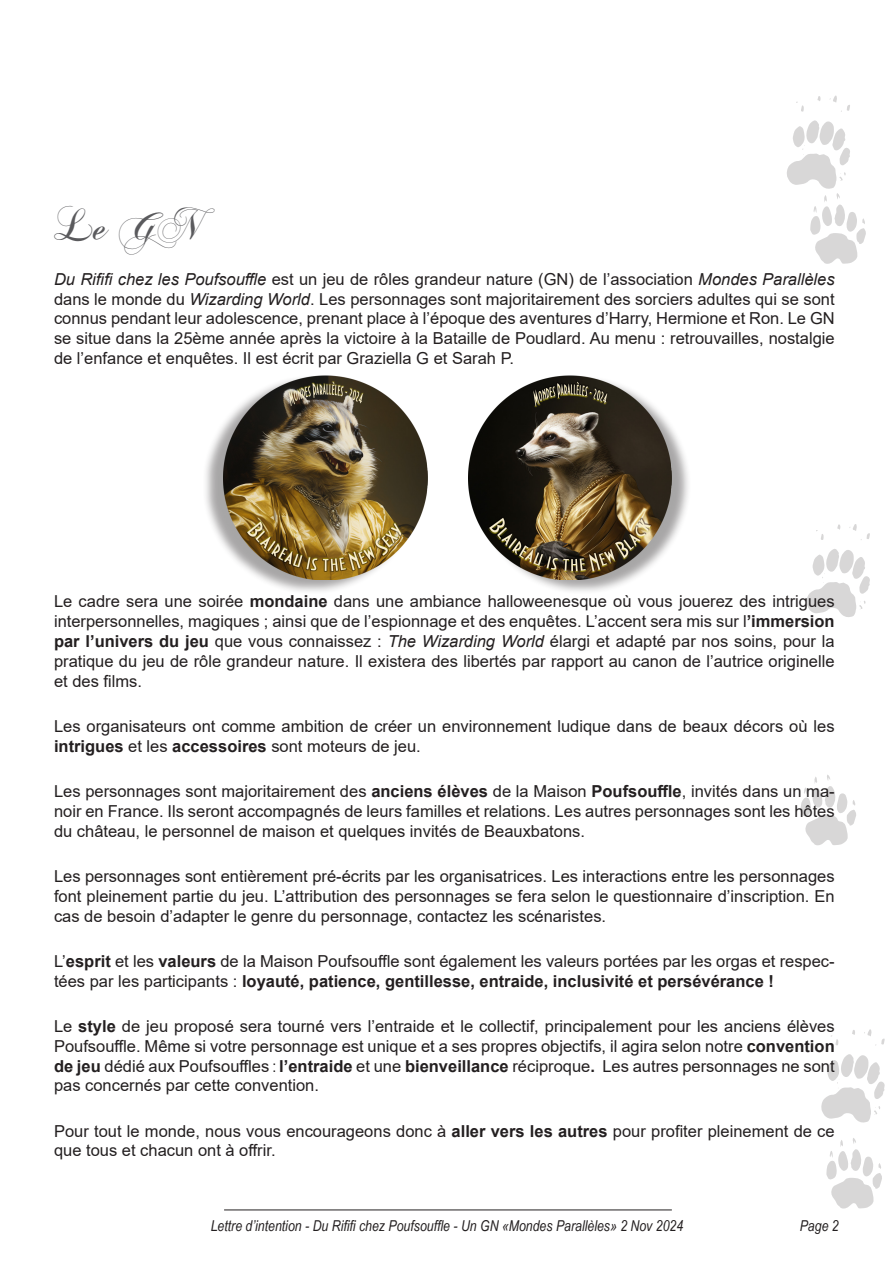
<style>
.page{position:relative;width:893px;height:1263px;background:#fff}
.page>*{position:absolute;margin:0;border:0;box-sizing:border-box;transform-origin:0 0}
.Titre_1{font:42px "Chopin Script";color:#5a5a5d}
.Style_de_paragraphe_1{font:16.5px/19.8px "Arial";color:#231f20;text-align:justify}
.t1{font:italic 15px "Arial Narrow";color:#231f20}
.s1{font-style:italic}
.s2{font-weight:700}
.s3{font-family:"Arial Narrow"}
</style>
<div class="page">
<hr style="left:224px;top:1210px;width:448px;height:1px;background:#231f20">
<svg style="left:852px;top:1030px;width:3px;height:5px"></svg>
<svg style="left:831px;top:1035px;width:7px;height:10px"></svg>
<svg style="left:864px;top:1029px;width:21px;height:17px"></svg>
<svg style="left:821px;top:1054px;width:64px;height:69px"></svg>
<svg style="left:837px;top:524px;width:4px;height:6px"></svg>
<svg style="left:816px;top:530px;width:8px;height:10px"></svg>
<svg style="left:849px;top:524px;width:21px;height:16px"></svg>
<svg style="left:806px;top:549px;width:64px;height:68px"></svg>
<svg style="left:817px;top:96px;width:4px;height:5px"></svg>
<svg style="left:796px;top:102px;width:8px;height:10px"></svg>
<svg style="left:830px;top:95px;width:20px;height:17px"></svg>
<svg style="left:826px;top:1138px;width:56px;height:71px"></svg>
<svg style="left:800px;top:775px;width:56px;height:70px"></svg>
<svg style="left:787px;top:120px;width:79px;height:144px"></svg>
<div style="left:473px;top:376px;width:219px;height:219px;background:#231f20;opacity:.4"></div>
<img style="left:468px;top:376px;width:204px;height:203px">
<div style="left:203px;top:375px;width:219px;height:220px;background:#231f20;opacity:.4"></div>
<img style="left:224px;top:375px;width:204px;height:205px">
<p class="Titre_1" style="left:54px;top:200px;width:149px">Le GN</p>
<p class="Style_de_paragraphe_1" style="left:54px;top:269px;width:782px"><span class="s1">Du Rififi chez les Poufsouffle</span> est un jeu de rôles grandeur nature (GN) de l’association <span class="s1">Mondes Parallèles </span>dans le monde du <span class="s1">Wizarding World</span>. Les personnages sont majoritairement des sorciers adultes qui se sont connus pendant leur adolescence, prenant place à l’époque des aventures d’Harry, Hermione et Ron. Le GN se situe dans la 25ème année après la victoire à la Bataille de Poudlard. Au menu : retrouvailles, nostalgie de l’enfance et enquêtes. Il est écrit par Graziella G et Sarah P.</p>
<p class="Style_de_paragraphe_1" style="left:54px;top:591px;width:782px">Le cadre sera une soirée <span class="s2">mondaine</span> dans une ambiance halloweenesque où vous jouerez des intrigues interpersonnelles, magiques ; ainsi que de l’espionnage et des enquêtes. L’accent sera mis sur l<span class="s2">’immersion par l’univers du jeu</span> que vous connaissez : <span class="s1">The Wizarding World</span> élargi et adapté par nos soins, pour la pratique du jeu de rôle grandeur nature. Il existera des libertés par rapport au canon de l’autrice originelle et des films.</p>
<p class="Style_de_paragraphe_1" style="left:54px;top:716px;width:782px">Les organisateurs ont comme ambition de créer un environnement ludique dans de beaux décors où les <span class="s2">intrigues</span> et les <span class="s2">accessoires</span> sont moteurs de jeu.</p>
<p class="Style_de_paragraphe_1" style="left:54px;top:781px;width:782px">Les personnages sont majoritairement des <span class="s2">anciens élèves</span> de la Maison <span class="s2">Poufsouffle</span>, invités dans un ma&shy;noir en France. Ils seront accompagnés de leurs familles et relations. Les autres personnages sont les hôtes du château, le personnel de maison et quelques invités de Beauxbatons.</p>
<p class="Style_de_paragraphe_1" style="left:54px;top:866px;width:782px">Les personnages sont entièrement pré-écrits par les organisatrices. Les interactions entre les personnages font pleinement partie du jeu. L’attribution des personnages se fera selon le questionnaire d’inscription. En cas de besoin d’adapter le genre du personnage, contactez les scénaristes.</p>
<p class="Style_de_paragraphe_1" style="left:54px;top:951px;width:782px">L’<span class="s2">esprit</span> et les <span class="s2">valeurs</span> de la Maison Poufsouffle sont également les valeurs portées par les orgas et respec&shy;tées par les participants : <span class="s2">loyauté, patience, gentillesse, entraide, inclusivité et persévérance !</span></p>
<p class="Style_de_paragraphe_1" style="left:54px;top:1016px;width:782px">Le <span class="s2">style</span> de jeu proposé sera tourné vers l’entraide et le collectif, principalement pour les anciens élèves Poufsouffle. Même si votre personnage est unique et a ses propres objectifs, il agira selon notre <span class="s2">convention de jeu</span> dédié aux Poufsouffles <span class="s3">:</span> <span class="s2">l’entraide</span> et une <span class="s2">bienveillance</span> réciproque<span class="s2">.</span> Les autres personnages ne sont pas concernés par cette convention.</p>
<p class="Style_de_paragraphe_1" style="left:54px;top:1121px;width:782px">Pour tout le monde, nous vous encourageons donc à <span class="s2">aller vers les autres</span> pour profiter pleinement de ce que tous et chacun ont à offrir.</p>
<p class="t1" style="left:211px;top:1216px;width:474px">Lettre d’intention - Du Rififi chez Poufsouffle - Un GN «Mondes Parallèles» 2 Nov 2024</p>
<p class="t1" style="left:800px;top:1216px;width:40px">Page 2</p>
</div>
